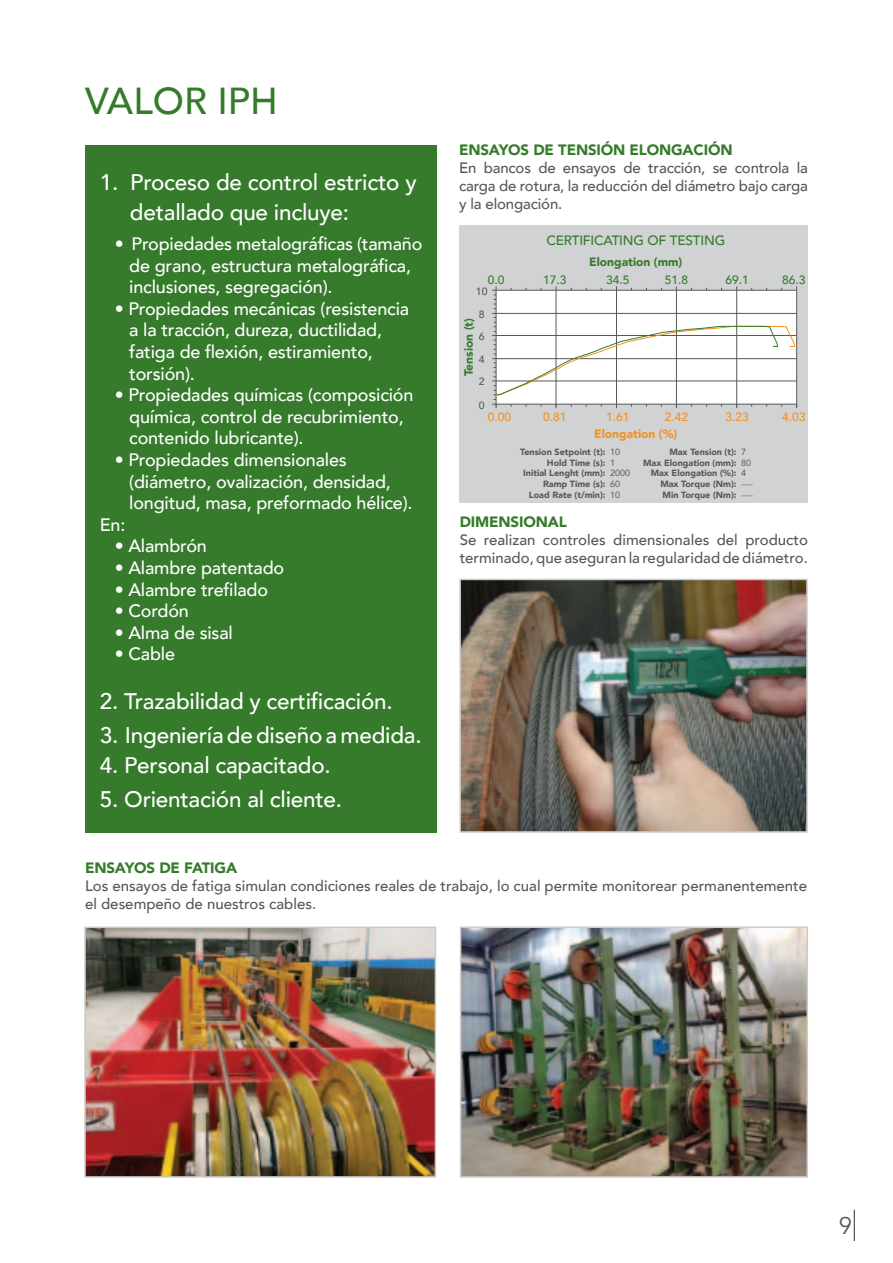
<style>
.page{position:relative;width:893px;height:1263px;background:#fff}
.page>*{position:absolute;margin:0;border:0;box-sizing:border-box;transform-origin:0 0}
.t1{font:500 37.5px "Avenir";color:#357b2b}
.t2{font:24px "Avenir";color:#57585a}
.t3{font:500 22.5px/30px "Avenir";letter-spacing:-.01em;color:#fff}
.t4{font:500 18px/21.6px "Avenir";letter-spacing:-.01em;color:#fff}
.t5{font:500 15px/18px "Avenir";color:#57585a}
.t6{font:900 15px "Avenir";letter-spacing:-.01em;color:#357b2b}
.t7{font:500 13.5px "Avenir";letter-spacing:-.01em;color:#357b2b}
.t8{font:500 12px "Avenir";color:#f4901d}
.t9{font:900 12px "Avenir";color:#357b2b}
.t10{font:500 12px "Avenir";color:#357b2b}
.t11{font:900 12px "Avenir";color:#f4901d}
.t12{font:500 10.5px "Avenir";color:#57585a}
.t13{font:900 9px/10.8px "Avenir";color:#57585a;text-align:right}
.t14{font:9px/10.8px "Avenir";color:#57585a}
</style>
<div class="page">
<img style="left:463px;top:929px;width:342px;height:246px">
<div style="left:460px;top:926px;width:348px;height:252px;border:2px solid #cdc9c8"></div>
<div style="left:85px;top:145px;width:351px;height:688px;background:#357b2b"></div>
<img style="left:87px;top:929px;width:346px;height:246px">
<div style="left:84px;top:926px;width:352px;height:252px;border:2px solid #cdc9c8"></div>
<img style="left:462px;top:582px;width:343px;height:248px">
<div style="left:459px;top:579px;width:349px;height:254px;border:2px solid #cdc9c8"></div>
<div style="left:459px;top:225px;width:349px;height:278px;background:#d1d2d4"></div>
<svg style="left:492px;top:286px;width:305px;height:122px;background:#eeeeed"></svg>
<hr style="left:854px;top:1210px;width:1px;height:31px;background:#57585a">
<h1 class="t1" style="left:85px;top:68px;width:194px">VALOR IPH</h1>
<p class="t3" style="left:130px;top:166px;width:288px;text-indent:-30px">1. Proceso de control estricto y detallado que incluye:</p>
<p class="t6" style="left:459px;top:137px;width:275px">ENSAYOS DE TENSIÓN ELONGACIÓN</p>
<p class="t5" style="left:459px;top:158px;width:350px;text-align:justify">En bancos de ensayos de tracción, se controla la carga de rotura, la reducción del diámetro bajo carga y la elongación.</p>
<p class="t7" style="left:546px;top:229px;width:180px">CERTIFICATING OF TESTING</p>
<p class="t4" style="left:129px;top:232px;width:295px;text-indent:-14px">• Propiedades metalográficas (tamaño de grano, estructura metalográfica, inclusiones, segregación).</p>
<p class="t4" style="left:129px;top:297px;width:281px;text-indent:-14px">• Propiedades mecánicas (resistencia a la tracción, dureza, ductilidad, fatiga de flexión, estiramiento, torsión).</p>
<p class="t4" style="left:129px;top:383px;width:286px;text-indent:-14px">• Propiedades químicas (composición química, control de recubrimiento, contenido lubricante).</p>
<p class="t4" style="left:129px;top:448px;width:285px;text-indent:-14px">• Propiedades dimensionales (diámetro, ovalización, densidad, longitud, masa, preformado hélice).</p>
<p class="t4" style="left:115px;top:534px;width:94px">• Alambrón</p>
<p class="t4" style="left:115px;top:556px;width:171px">• Alambre patentado</p>
<p class="t4" style="left:115px;top:577px;width:155px">• Alambre trefilado</p>
<p class="t4" style="left:115px;top:599px;width:76px">• Cordón</p>
<p class="t4" style="left:115px;top:621px;width:120px">• Alma de sisal</p>
<p class="t4" style="left:115px;top:642px;width:62px">• Cable</p>
<p class="t9" style="left:589px;top:251px;width:95px">Elongation (mm)</p>
<p class="t10" style="left:543px;top:269px;width:25px">17.3</p>
<p class="t10" style="left:606px;top:269px;width:25px">34.5</p>
<p class="t10" style="left:782px;top:269px;width:25px">86.3</p>
<p class="t10" style="left:488px;top:269px;width:18px">0.0</p>
<p class="t10" style="left:665px;top:269px;width:25px">51.8</p>
<p class="t10" style="left:725px;top:269px;width:25px">69.1</p>
<p class="t12" style="left:476px;top:282px;width:13px">10</p>
<p class="t12" style="left:479px;top:305px;width:7px">8</p>
<p class="t9" style="left:458px;top:376px;width:60px;rotate:-90deg">Tension (t)</p>
<p class="t12" style="left:479px;top:327px;width:7px">6</p>
<p class="t12" style="left:479px;top:350px;width:7px">4</p>
<p class="t12" style="left:479px;top:373px;width:7px">2</p>
<p class="t12" style="left:479px;top:396px;width:7px">0</p>
<p class="t8" style="left:665px;top:407px;width:25px">2.42</p>
<p class="t8" style="left:725px;top:407px;width:25px">3.23</p>
<p class="t8" style="left:782px;top:407px;width:25px">4.03</p>
<p class="t8" style="left:488px;top:407px;width:25px">0.00</p>
<p class="t8" style="left:543px;top:407px;width:25px">0.81</p>
<p class="t8" style="left:606px;top:407px;width:25px">1.61</p>
<p class="t11" style="left:594px;top:423px;width:85px">Elongation (%)</p>
<p class="t13" style="left:520px;top:446px;width:87px">Tension Setpoint (t):<br>Hold Time (s):<br>Initial Lenght (mm):<br>Ramp Time (s):<br>Load Rate (t/min):</p>
<p class="t13" style="left:643px;top:446px;width:95px">Max Tension (t):<br>Max Elongation (mm):<br>Max Elongation (%):<br>Max Torque (Nm):<br>Min Torque (Nm):</p>
<p class="t14" style="left:610px;top:446px;width:22px">10<br>1<br>2000<br>60<br>10</p>
<p class="t14" style="left:741px;top:446px;width:13px">7<br>80<br>4 ---- ----</p>
<p class="t4" style="left:100px;top:513px;width:27px">En:</p>
<p class="t6" style="left:460px;top:509px;width:109px">DIMENSIONAL</p>
<p class="t5" style="left:460px;top:530px;width:350px">Se realizan controles dimensionales del producto terminado, que aseguran la regularidad de diámetro.</p>
<p class="t3" style="left:100px;top:685px;width:294px">2. Trazabilidad y certificación.</p>
<p class="t3" style="left:100px;top:719px;width:323px">3. Ingeniería de diseño a medida.</p>
<p class="t3" style="left:100px;top:749px;width:233px">4. Personal capacitado.</p>
<p class="t3" style="left:100px;top:783px;width:244px">5. Orientación al cliente.</p>
<p class="t6" style="left:85px;top:855px;width:154px">ENSAYOS DE FATIGA</p>
<p class="t5" style="left:85px;top:876px;width:723px">Los ensayos de fatiga simulan condiciones reales de trabajo, lo cual permite monitorear permanentemente el desempeño de nuestros cables.</p>
<h2 class="t2" style="left:839px;top:1211px;width:15px">9</h2>
</div>
